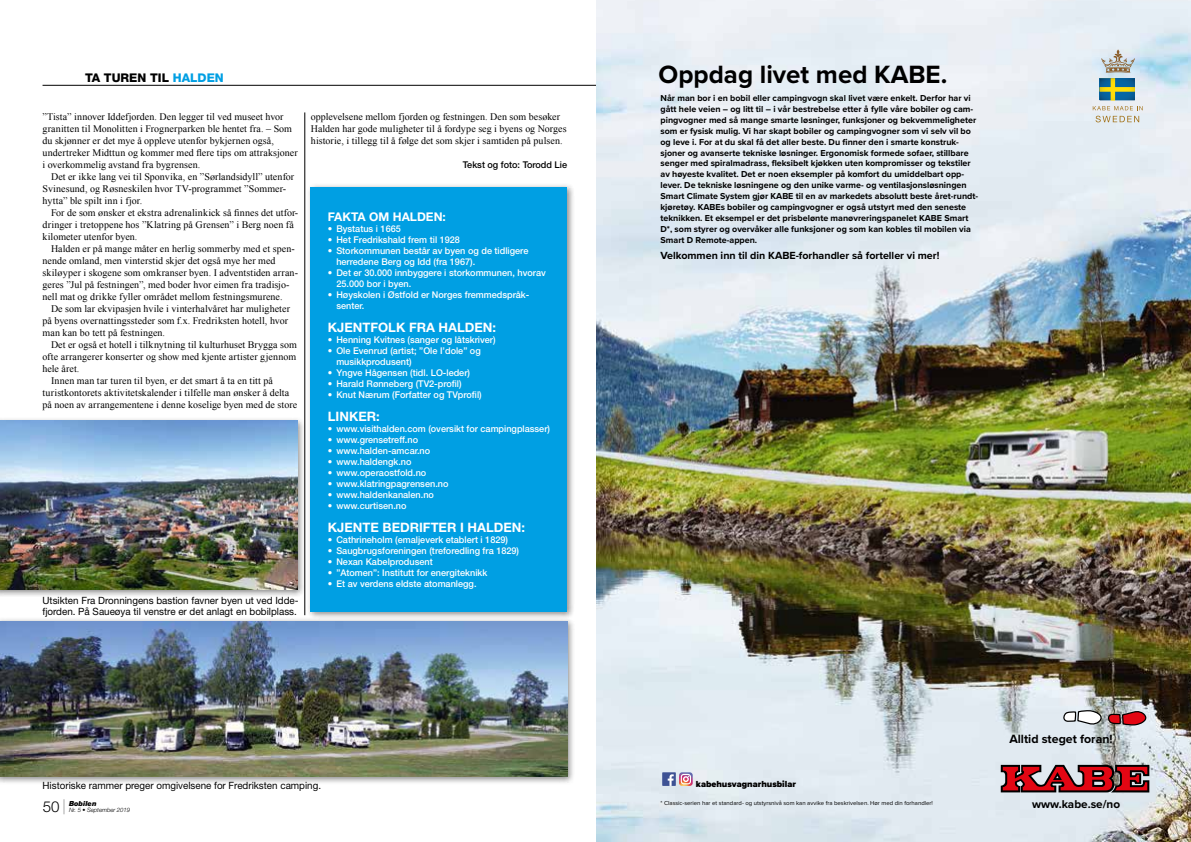
<style>
.page{position:relative;width:1191px;height:842px;background:#fff}
.page>*{position:absolute;margin:0;border:0;box-sizing:border-box;transform-origin:0 0}
.t1{font:700 25.9px "Proxima Nova";color:#000}
.t2{font:700 13px "Helvetica Neue LT Std";color:#fff}
.t3{font:700 12.4px "Proxima Nova";color:#000}
.t4{font:800 12px "Helvetica Neue LT Std";color:#000}
.t5{font:700 12px "Helvetica Neue LT Std";color:#fff}
.t6{font:700 11.7px "Proxima Nova";color:#000}
.t7{font:700 10.7px "Proxima Nova";color:#000}
.t8{font:10px/12px "Times New Roman";letter-spacing:.005em;color:#000}
.t9{font:10px/11px "Helvetica Neue LT Std";color:#000}
.t10{font:500 9.3px/11px "Helvetica Neue LT Std";color:#fff}
.t11{font:500 9.3px "Helvetica Neue LT Std";color:#000}
.t12{font:900 9.1px "Proxima Nova";color:#000}
.t13{font:700 8.9px/10.9px "Proxima Nova";color:#000}
.t14{font:italic 900 7px "Helvetica Neue LT Std";color:#000}
.t15{font:6px "Proxima Nova";color:#000}
.t16{font:italic 300 6px "Helvetica Neue LT Std";letter-spacing:-.01em;color:#000}
.s1{color:#009fe3}
.s2{font-weight:300;font-style:normal;font-size:15.1px}
.s3{font-family:"Helvetica Neue";font-weight:200;font-size:15px}
</style>
<div class="page">
<hr style="left:43px;top:85px;width:1105px;height:1px;background:#000">
<img style="left:596px;top:0;width:595px;height:842px">
<div style="left:662px;top:772px;width:14px;height:14px;background:#3e5294"></div>
<svg style="left:667px;top:774px;width:6px;height:12px"></svg>
<svg style="left:679px;top:772px;width:13px;height:14px"></svg>
<svg style="left:1000px;top:765px;width:149px;height:27px"></svg>
<svg style="left:1063px;top:710px;width:86px;height:15px"></svg>
<svg style="left:1092px;top:106px;width:50px;height:4px"></svg>
<svg style="left:1095px;top:116px;width:44px;height:6px"></svg>
<svg style="left:1099px;top:49px;width:35px;height:51px"></svg>
<div style="left:0;top:617px;width:574px;height:167px;background:#000;opacity:.45"></div>
<img style="left:0;top:621px;width:567px;height:156px">
<div style="left:0;top:416px;width:305px;height:181px;background:#000;opacity:.45"></div>
<img style="left:0;top:421px;width:298px;height:169px">
<div style="left:306px;top:183px;width:268px;height:437px;background:#000;opacity:.45"></div>
<div style="left:311px;top:187px;width:256px;height:425px;background:#009fe3"></div>
<hr style="left:305px;top:112px;width:1px;height:503px;background:#000">
<p class="t4" style="left:85px;top:71px;width:140px">TA TUREN TIL <span class="s1">HALDEN</span></p>
<p class="t8" style="left:43px;top:111px;width:257px">”Tista” innover Iddefjorden. Den legger til ved museet hvor granitten til Monolitten i Frognerparken ble hentet fra. – Som du skjønner er det mye å oppleve utenfor bykjernen også, undertreker Midttun og kommer med flere tips om attraksjoner i overkommelig avstand fra bygrensen.</p>
<p class="t8" style="left:43px;top:171px;width:253px;text-indent:8px">Det er ikke lang vei til Sponvika, en ”Sørlandsidyll” utenfor<br>Svinesund, og Røsneskilen hvor TV-programmet ”Sommer&shy;hytta” ble spilt inn i fjor.</p>
<p class="t8" style="left:43px;top:207px;width:257px;text-indent:9px">For de som ønsker et ekstra adrenalinkick så finnes det utfor&shy;dringer i tretoppene hos ”Klatring på Grensen” i Berg noen få kilometer utenfor byen.</p>
<p class="t8" style="left:42px;top:243px;width:257px;text-indent:9px">Halden er på mange måter en herlig sommerby med et spen&shy;nende omland, men vinterstid skjer det også mye her med skiløyper i skogene som omkranser byen. I adventstiden arran&shy;geres ”Jul på festningen”, med boder hvor eimen fra tradisjo&shy;nell mat og drikke fyller området mellom festningsmurene.</p>
<p class="t8" style="left:42px;top:303px;width:249px;text-indent:8px">De som lar ekvipasjen hvile i vinterhalvåret har muligheter på byens overnattingssteder som f.x. Fredriksten hotell, hvor man kan bo tett på festningen.</p>
<p class="t8" style="left:51px;top:339px;width:247px">Det er også et hotell i tilknytning til kulturhuset Brygga som</p>
<p class="t8" style="left:42px;top:351px;width:255px">ofte arrangerer konserter og show med kjente artister gjennom</p>
<p class="t8" style="left:42px;top:363px;width:38px">hele året.</p>
<p class="t8" style="left:51px;top:375px;width:223px">Innen man tar turen til byen, er det smart å ta en titt på</p>
<p class="t8" style="left:42px;top:387px;width:248px">turistkontorets aktivitetskalender i tilfelle man ønsker å delta</p>
<p class="t8" style="left:42px;top:399px;width:256px">på noen av arrangementene i denne koselige byen med de store</p>
<p class="t9" style="left:43px;top:595px;width:257px">Utsikten Fra Dronningens bastion favner byen ut ved Idde&shy;fjorden. På Saueøya til venstre er det anlagt en bobilplass.</p>
<p class="t8" style="left:311px;top:111px;width:257px">opplevelsene mellom fjorden og festningen. Den som besøker<br>Halden har gode muligheter til å fordype seg i byens og Norges historie, i tillegg til å følge det som skjer i samtiden på pulsen.</p>
<p class="t11" style="left:463px;top:159px;width:106px">Tekst og foto: Torodd Lie</p>
<p class="t5" style="left:328px;top:209px;width:120px">FAKTA OM HALDEN:</p>
<p class="t10" style="left:328px;top:223px;width:75px">• Bystatus i 1665</p>
<p class="t10" style="left:328px;top:234px;width:134px">• Het Fredrikshald frem til 1928</p>
<p class="t10" style="left:336px;top:245px;width:193px;text-indent:-9px">• Storkommunen består av byen og de tidligere herredene Berg og Idd (fra 1967).</p>
<p class="t10" style="left:336px;top:267px;width:211px;text-indent:-9px">• Det er 30.000 innbyggere i storkommunen, hvorav<br>25.000 bor i byen.</p>
<p class="t10" style="left:336px;top:289px;width:194px;text-indent:-9px">• Høyskolen i Østfold er Norges fremmedspråk&shy;senter.</p>
<h2 class="t2" style="left:328px;top:319px;width:170px">KJENTFOLK FRA HALDEN:</h2>
<p class="t10" style="left:328px;top:334px;width:169px">• Henning Kvitnes (sanger og låtskriver)</p>
<p class="t10" style="left:336px;top:345px;width:146px;text-indent:-9px">• Ole Evenrud (artist; ”Ole I’dole” og musikkprodusent)</p>
<p class="t10" style="left:328px;top:367px;width:144px">• Yngve Hågensen (tidl. LO-leder)</p>
<p class="t10" style="left:328px;top:378px;width:135px">• Harald Rønneberg (TV2-profil)</p>
<p class="t10" style="left:328px;top:389px;width:155px">• Knut Nærum (Forfatter og TVprofil)</p>
<h2 class="t2" style="left:328px;top:408px;width:53px">LINKER:</h2>
<p class="t10" style="left:328px;top:423px;width:224px">• www.visithalden.com (oversikt for campingplasser)</p>
<p class="t10" style="left:328px;top:434px;width:92px">• www.grensetreff.no</p>
<p class="t10" style="left:328px;top:445px;width:104px">• www.halden-amcar.no</p>
<p class="t10" style="left:328px;top:456px;width:85px">• www.haldengk.no</p>
<p class="t10" style="left:328px;top:467px;width:100px">• www.operaostfold.no</p>
<p class="t10" style="left:328px;top:478px;width:122px">• www.klatringpagrensen.no</p>
<p class="t10" style="left:328px;top:489px;width:108px">• www.haldenkanalen.no</p>
<p class="t10" style="left:328px;top:500px;width:80px">• www.curtisen.no</p>
<h2 class="t2" style="left:328px;top:519px;width:199px">KJENTE BEDRIFTER I HALDEN:</h2>
<p class="t10" style="left:328px;top:534px;width:182px">• Cathrineholm (emaljeverk etablert i 1829)</p>
<p class="t10" style="left:328px;top:545px;width:193px">• Saugbrugsforeningen (treforedling fra 1829)</p>
<p class="t10" style="left:328px;top:556px;width:106px">• Nexan Kabelprodusent</p>
<p class="t10" style="left:328px;top:567px;width:161px">• ”Atomen”: Institutt for energiteknikk</p>
<p class="t10" style="left:328px;top:578px;width:150px">• Et av verdens eldste atomanlegg.</p>
<p class="t9" style="left:43px;top:780px;width:280px">Historiske rammer preger omgivelsene for Fredriksten camping.</p>
<p class="t14" style="left:43px;top:799px;width:55px"><span class="s2">50</span> <span class="s3">|</span> Bobilen</p>
<p class="t16" style="left:69px;top:806px;width:62px">Nr. 5 • September 2019</p>
<h1 class="t1" style="left:658px;top:55px;width:290px">Oppdag livet med KABE.</h1>
<p class="t13" style="left:660px;top:92px;width:319px">Når man bor i en bobil eller campingvogn skal livet være enkelt. Derfor har vi gått hele veien – og litt til – i vår bestrebelse etter å fylle våre bobiler og cam&shy;pingvogner med så mange smarte løsninger, funksjoner og bekvemmeligheter som er fysisk mulig. Vi har skapt bobiler og campingvogner som vi selv vil bo og leve i. For at du skal få det aller beste. Du finner den i smarte konstruk&shy;sjoner og avanserte tekniske løsninger. Ergonomisk formede sofaer, stillbare senger med spiralmadrass, fleksibelt kjøkken uten kompromisser og tekstiler av høyeste kvalitet. Det er noen eksempler på komfort du umiddelbart opp&shy;lever. De tekniske løsningene og den unike varme- og ventilasjonsløsningen Smart Climate System gjør KABE til en av markedets absolutt beste året-rundt&shy;kjøretøy. KABEs bobiler og campingvogner er også utstyrt med den seneste teknikken. Et eksempel er det prisbelønte manøvreringspanelet KABE Smart D*, som styrer og overvåker alle funksjoner og som kan kobles til mobilen via Smart D Remote-appen.</p>
<p class="t7" style="left:660px;top:247px;width:280px">Velkommen inn til din KABE-forhandler så forteller vi mer!</p>
<p class="t3" style="left:1009px;top:729px;width:105px">Alltid steget foran!</p>
<p class="t12" style="left:696px;top:777px;width:101px">kabehusvagnarhusbilar</p>
<p class="t15" style="left:660px;top:800px;width:274px">* Classic-serien har et standard- og utstyrsnivå som kan avvike fra beskrivelsen. Hør med din forhandler!</p>
<p class="t6" style="left:1032px;top:795px;width:90px">www.kabe.se/no</p>
</div>
